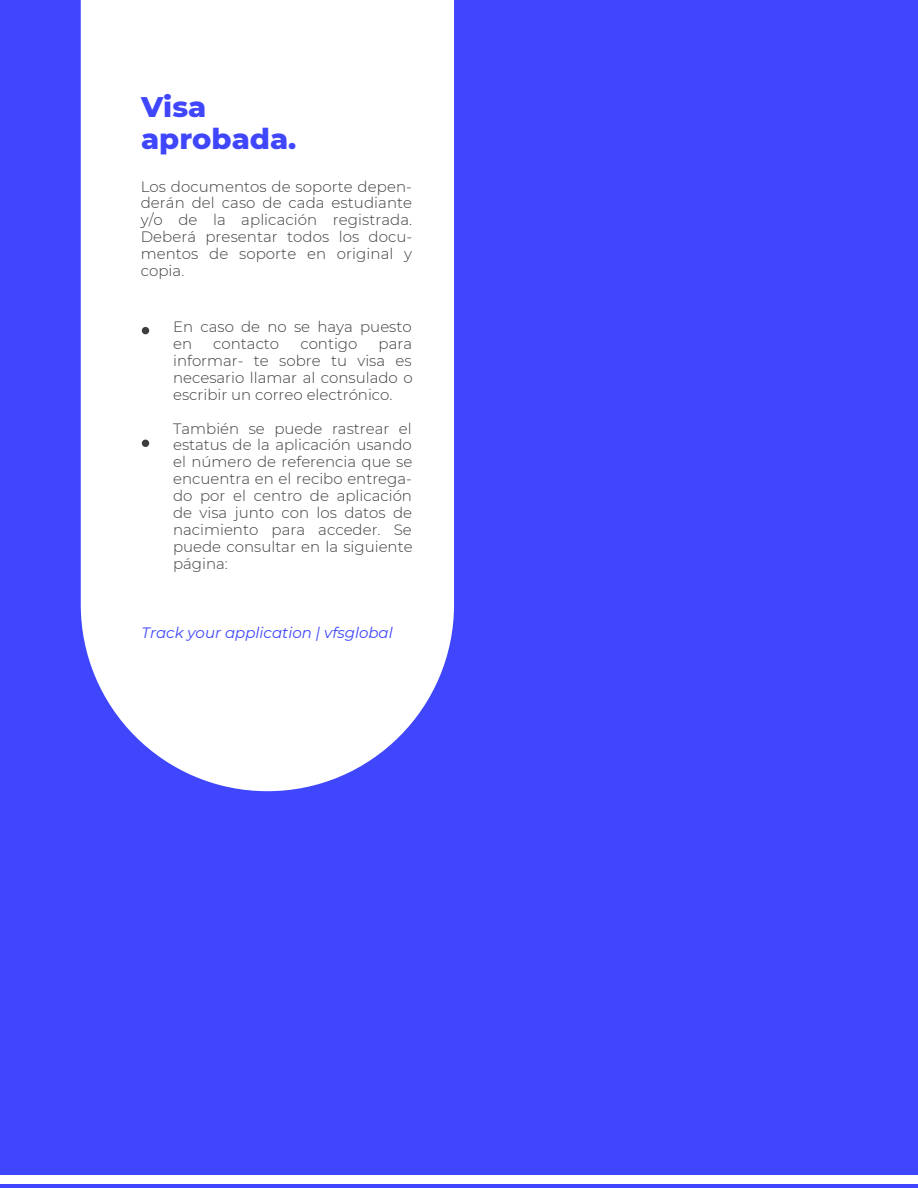
<style>
.page{position:relative;width:918px;height:1188px;background:#3f46fc}
.page>*{position:absolute;margin:0;border:0;box-sizing:border-box;transform-origin:0 0}
.t1{font:800 28.95px/31.5px "Montserrat";color:#3f46fc}
.t2{font:300 15px/16.8px "Montserrat";color:#3d3d3d;text-align:justify}
.t3{font:italic 15px "Montserrat";color:#3f46fc}
</style>
<div class="page">
<div style="left:0;top:1176px;width:918px;height:7px;background:#fff"></div>
<div style="left:81px;top:0;width:373px;height:791px;background:#fff"></div>
<div style="left:142px;top:327px;width:7px;height:7px;background:#3d3d3d;border-radius:50%"></div>
<div style="left:142px;top:440px;width:7px;height:7px;background:#3d3d3d;border-radius:50%"></div>
<p class="t1" style="left:141px;top:91px;width:157px">Visa aprobada.</p>
<p class="t2" style="left:141px;top:178px;width:273px">Los documentos de soporte depen&shy;derán del caso de cada estudiante y/o de la aplicación registrada.<br>Deberá presentar todos los docu&shy;mentos de soporte en original y copia.</p>
<p class="t2" style="left:173px;top:319px;width:240px">En caso de no se haya puesto en</p>
<p class="t2" style="left:213px;top:335px;width:68px">contacto</p>
<p class="t2" style="left:300px;top:335px;width:59px">contigo</p>
<p class="t2" style="left:173px;top:335px;width:241px;text-indent:205px">para informar- te sobre tu visa es necesario llamar al consulado o escribir un correo electrónico.</p>
<p class="t2" style="left:173px;top:420px;width:241px">También se puede rastrear el estatus de la aplicación usando el número de referencia que se encuentra en el recibo entrega&shy;do por el centro de aplicación de visa junto con los datos de nacimiento para acceder. Se puede consultar en la siguiente página:</p>
<p class="t3" style="left:142px;top:624px;width:253px">Track your application | vfsglobal</p>
</div>
